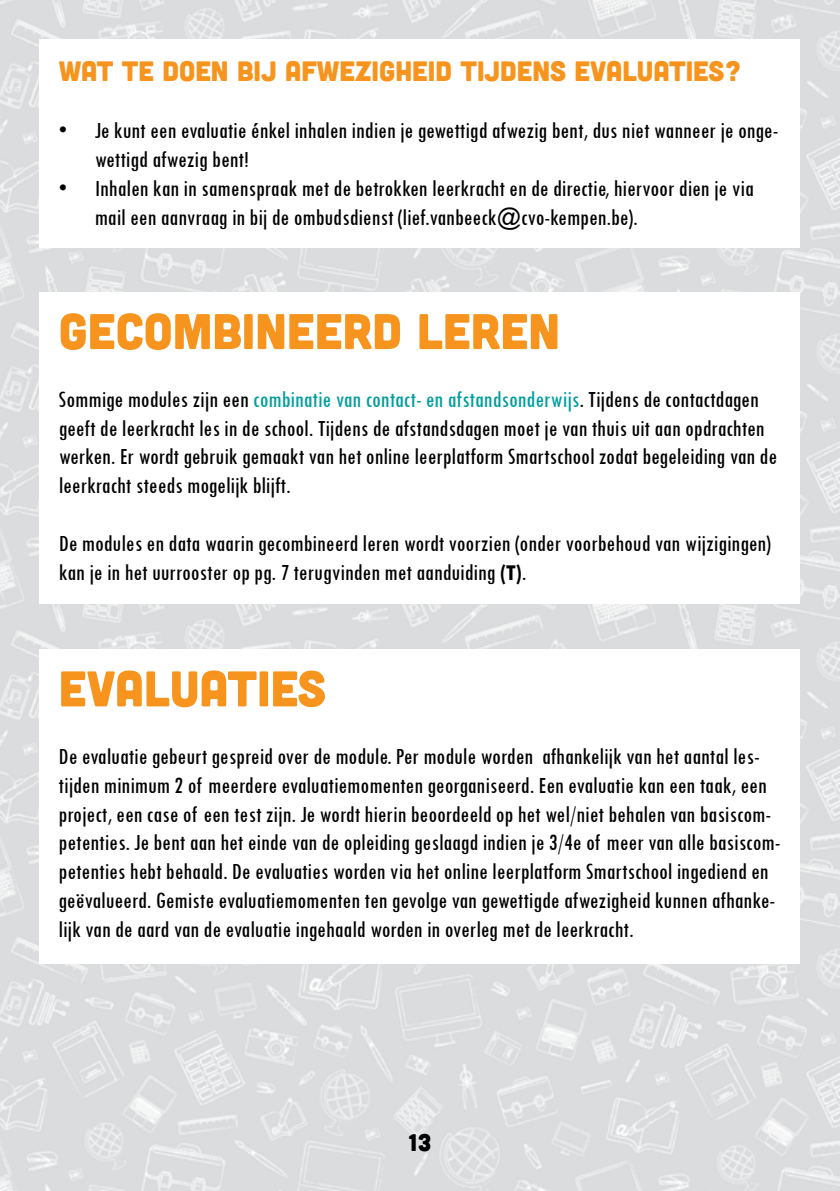
<style>
.page{position:relative;width:840px;height:1191px;background:#fff}
.page>*{position:absolute;margin:0;border:0;box-sizing:border-box;transform-origin:0 0}
.t1{font:50px "Cubano";color:#f7941e}
.t2{font:28px "Cubano";color:#f7941e}
.t3{font:condensed 24px/28.8px "Tw Cen";color:#000}
.t4{font:24px "Cubano";color:#000}
.s1{color:#009e9d}
.s2{font-weight:700}
</style>
<div class="page">
<img style="left:0;top:0;width:839px;height:1191px">
<div style="left:40px;top:649px;width:759px;height:315px;background:#fff"></div>
<div style="left:40px;top:40px;width:759px;height:208px;background:#fff"></div>
<div style="left:40px;top:292px;width:759px;height:312px;background:#fff"></div>
<p class="t2" style="left:59px;top:53px;width:683px">WAT TE DOEN BIJ AFWEZIGHEID TIJDENS EVALUATIES?</p>
<p class="t3" style="left:95px;top:116px;width:684px;text-indent:-36px">• Je kunt een evaluatie énkel inhalen indien je gewettigd afwezig bent, dus niet wanneer je onge&shy;wettigd afwezig bent!</p>
<p class="t3" style="left:95px;top:173px;width:660px;text-indent:-36px">• Inhalen kan in samenspraak met de betrokken leerkracht en de directie, hiervoor dien je via mail een aanvraag in bij de ombudsdienst (lief.vanbeeck@cvo-kempen.be).</p>
<h1 class="t1" style="left:59px;top:299px;width:502px">GECOMBINEERD LEREN</h1>
<p class="t3" style="left:59px;top:384px;width:719px">Sommige modules zijn een <span class="s1">combinatie van contact- en afstandsonderwijs</span>. Tijdens de contactdagen geeft de leerkracht les in de school. Tijdens de afstandsdagen moet je van thuis uit aan opdrachten werken. Er wordt gebruik gemaakt van het online leerplatform Smartschool zodat begeleiding van de leerkracht steeds mogelijk blijft.</p>
<p class="t3" style="left:59px;top:528px;width:713px">De modules en data waarin gecombineerd leren wordt voorzien (onder voorbehoud van wijzigingen) kan je in het uurrooster op pg. 7 terugvinden met aanduiding <span class="s2">(T)</span>.</p>
<h1 class="t1" style="left:59px;top:656px;width:269px">EVALUATIES</h1>
<p class="t3" style="left:59px;top:741px;width:722px">De evaluatie gebeurt gespreid over de module. Per module worden afhankelijk van het aantal les&shy;tijden minimum 2 of meerdere evaluatiemomenten georganiseerd. Een evaluatie kan een taak, een project, een case of een test zijn. Je wordt hierin beoordeeld op het wel/niet behalen van basiscom&shy;petenties. Je bent aan het einde van de opleiding geslaagd indien je 3/4e of meer van alle basiscom&shy;petenties hebt behaald. De evaluaties worden via het online leerplatform Smartschool ingediend en geëvalueerd. Gemiste evaluatiemomenten ten gevolge van gewettigde afwezigheid kunnen afhanke&shy;lijk van de aard van de evaluatie ingehaald worden in overleg met de leerkracht.</p>
<p class="t4" style="left:408px;top:1127px;width:25px">13</p>
</div>
